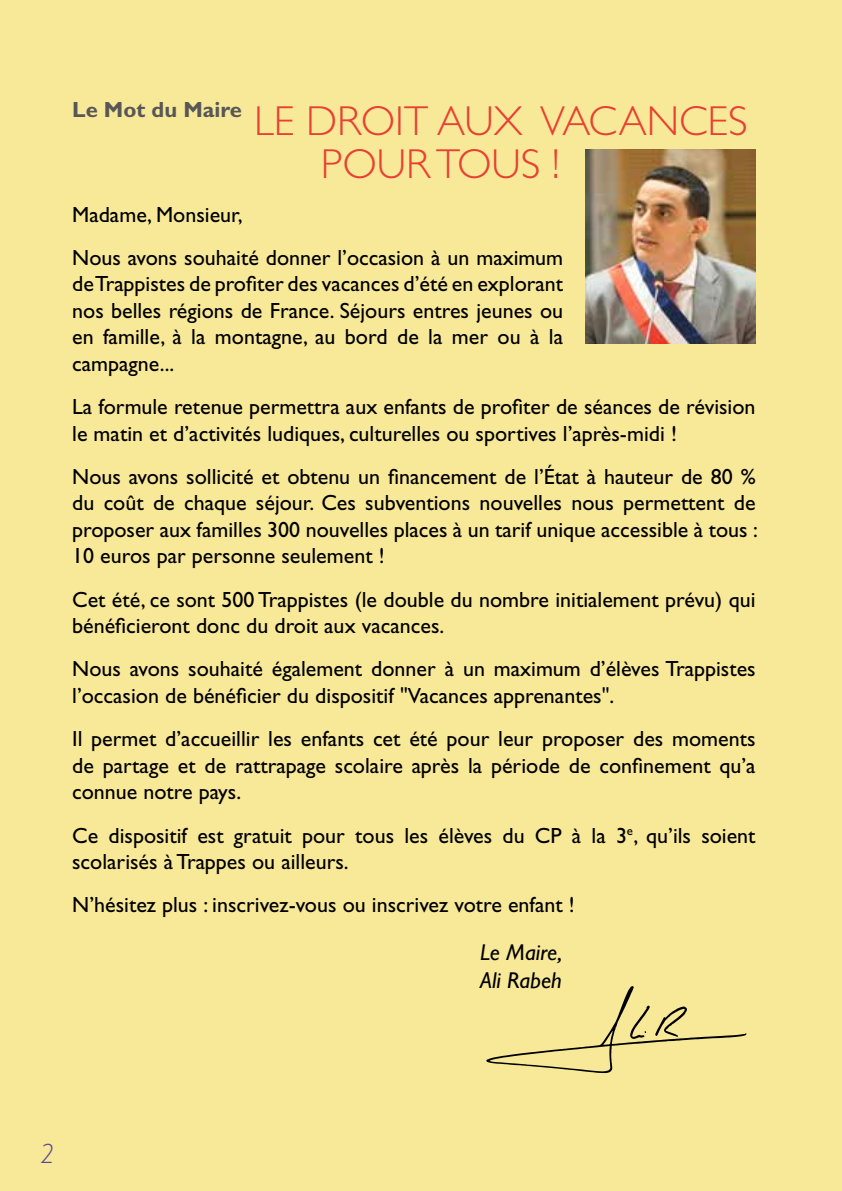
<style>
.page{position:relative;width:842px;height:1191px;background:#f8e999}
.page>*{position:absolute;margin:0;border:0;box-sizing:border-box;transform-origin:0 0}
.t1{font:300 42px/43px "Gill Sans Std";color:#e84133}
.t2{font:italic 300 28px "Gill Sans Std";color:#604696}
.t3{font:italic 23px/27.6px "Gill Sans Std";color:#000}
.t4{font:22px/26.4px "Gill Sans Std";color:#000}
</style>
<div class="page">
<svg style="left:486px;top:986px;width:260px;height:87px"></svg>
<img style="left:586px;top:149px;width:170px;height:194px">
<h1 class="t1" style="left:321px;top:100px;width:428px;text-indent:-249px"><sup>Le</sup> <sup>Mot</sup> <sup>du</sup> <sup>Maire</sup> LE DROIT AUX VACANCES<br>POUR TOUS !</h1>
<p class="t4" style="left:72px;top:193px;width:493px;line-height:43.4px">Madame, Monsieur,<br>Nous avons souhaité donner l’occasion à un maximum</p>
<p class="t4" style="left:72px;top:271px;width:493px;text-align:justify">de Trappistes de profiter des vacances d’été en explorant nos belles régions de France. Séjours entres jeunes ou en famille, à la montagne, au bord de la mer ou à la campagne...</p>
<p class="t4" style="left:72px;top:393px;width:685px">La formule retenue permettra aux enfants de profiter de séances de révision le matin et d’activités ludiques, culturelles ou sportives l’après-midi !</p>
<p class="t4" style="left:72px;top:463px;width:687px;text-align:justify">Nous avons sollicité et obtenu un financement de l’État à hauteur de 80 % du coût de chaque séjour. Ces subventions nouvelles nous permettent de proposer aux familles 300 nouvelles places à un tarif unique accessible à tous :<br>10 euros par personne seulement !</p>
<p class="t4" style="left:72px;top:586px;width:685px">Cet été, ce sont 500 Trappistes (le double du nombre initialement prévu) qui bénéficieront donc du droit aux vacances.</p>
<p class="t4" style="left:72px;top:656px;width:685px">Nous avons souhaité également donner à un maximum d’élèves Trappistes l’occasion de bénéficier du dispositif "Vacances apprenantes".</p>
<p class="t4" style="left:72px;top:726px;width:685px;text-align:justify">Il permet d’accueillir les enfants cet été pour leur proposer des moments de partage et de rattrapage scolaire après la période de confinement qu’a connue notre pays.</p>
<p class="t4" style="left:72px;top:822px;width:685px">Ce dispositif est gratuit pour tous les élèves du CP à la 3<sup>e</sup>, qu’ils soient scolarisés à Trappes ou ailleurs.</p>
<p class="t4" style="left:72px;top:892px;width:504px">N’hésitez plus : inscrivez-vous ou inscrivez votre enfant !</p>
<p class="t3" style="left:480px;top:938px;width:84px">Le Maire,<br>Ali Rabeh</p>
<p class="t2" style="left:40px;top:1137px;width:16px">2</p>
</div>
